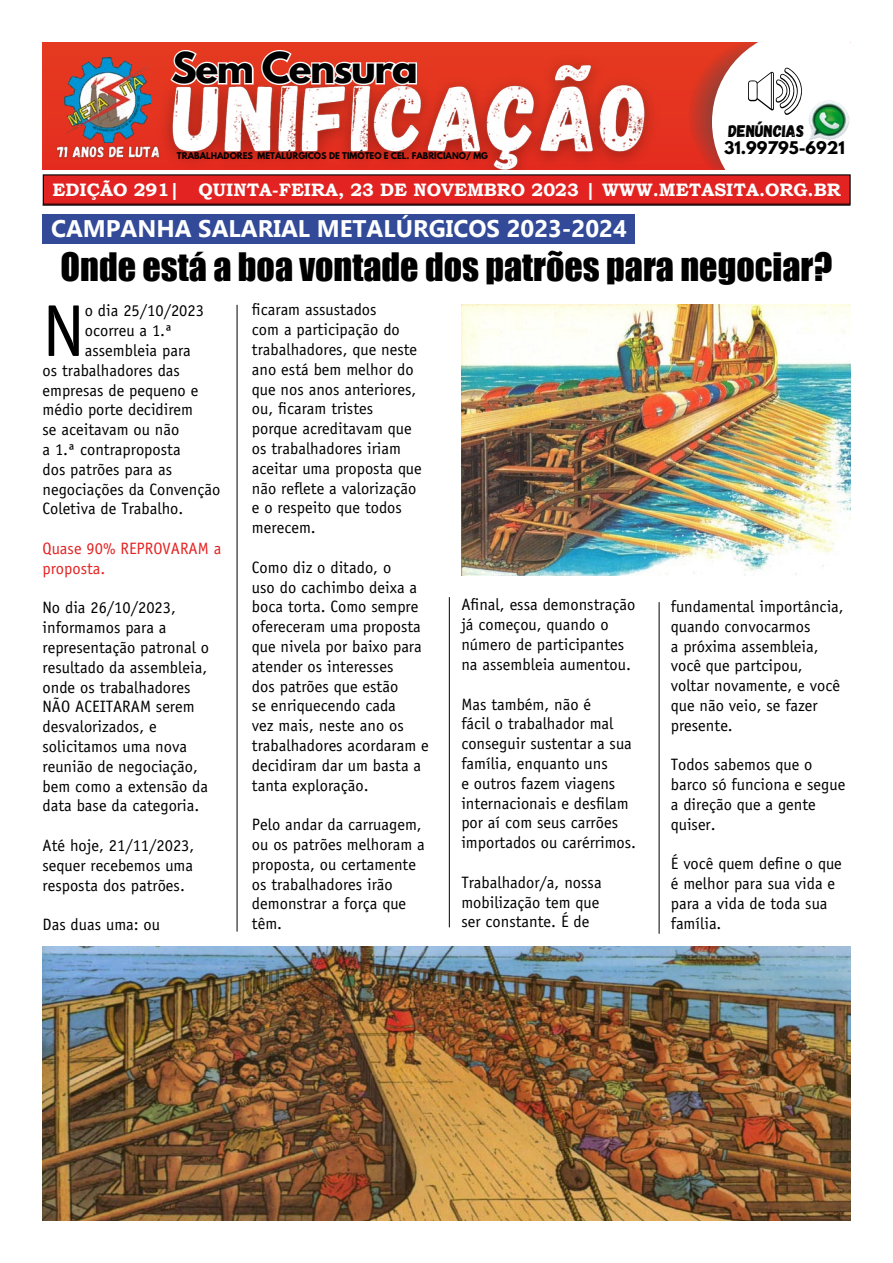
<style>
.page{position:relative;width:893px;height:1263px;background:#fff}
.page>*{position:absolute;margin:0;border:0;box-sizing:border-box;transform-origin:0 0}
.t1{font:73.8px "Officina Sans";color:#000}
.t2{font:700 37.8px "League Spartan";letter-spacing:-.035em;color:#000}
.t3{font:36px "Impact";color:#000}
.t4{font:700 24px "Gadugi";color:#fff}
.t5{font:700 18px "Bookman Old Style";color:#fff}
.t6{font:16.8px "Gagalin";color:#000}
.t7{font:16.5px/19.8px "Officina Sans";color:#000}
.t8{font:16.5px/19.8px "Officina Sans";color:#e32322}
.t9{font:700 15.45px "League Spartan";color:#000}
.t10{font:700 8.25px "League Spartan";color:#000}
</style>
<div class="page">
<img style="left:461px;top:304px;width:389px;height:272px">
<img style="left:43px;top:946px;width:807px;height:274px">
<hr style="left:43px;top:205px;width:807px;height:1px;background:#000">
<div style="left:43px;top:175px;width:807px;height:29px;background:#e32322"></div>
<div style="left:43px;top:174px;width:808px;height:31px;border:1px solid #000"></div>
<img style="left:43px;top:43px;width:645px;height:127px">
<img style="left:65px;top:57px;width:84px;height:81px">
<img style="left:53px;top:138px;width:96px;height:27px">
<img style="left:149px;top:43px;width:526px;height:127px">
<img style="left:841px;top:105px;width:8px;height:31px">
<svg style="left:688px;top:43px;width:153px;height:127px"></svg>
<div style="left:43px;top:214px;width:592px;height:29px;background:#324a97"></div>
<hr style="left:237px;top:305px;width:1px;height:626px;background:#000">
<hr style="left:449px;top:597px;width:1px;height:330px;background:#000">
<hr style="left:659px;top:602px;width:1px;height:331px;background:#000">
<h2 class="t2" style="left:171px;top:38px;width:248px">Sem Censura</h2>
<p class="t10" style="left:177px;top:149px;width:313px">TRABALHADORES METALÚRGICOS DE TIMÓTEO E CEL. FABRICIANO/ MG</p>
<p class="t6" style="left:729px;top:121px;width:77px">DENÚNCIAS</p>
<p class="t9" style="left:724px;top:135px;width:122px">31.99795-6921</p>
<p class="t5" style="left:53px;top:177px;width:621px">EDIÇÃO 291| QUINTA-FEIRA, 23 DE NOVEMBRO 2023 | WWW.META</p>
<p class="t5" style="left:714px;top:177px;width:128px">SITA.ORG.BR</p>
<h3 class="t4" style="left:51px;top:214px;width:577px">CAMPANHA SALARIAL METALÚRGICOS 2023-2024</h3>
<h3 class="t3" style="left:61px;top:239px;width:773px">Onde está a boa vontade dos patrões para negociar?</h3>
<h1 class="t1" style="left:43px;top:288px;width:44px">N</h1>
<p class="t7" style="left:85px;top:301px;width:121px">o dia 25/10/2023</p>
<p class="t7" style="left:85px;top:321px;width:89px">ocorreu a 1.ª</p>
<p class="t7" style="left:85px;top:340px;width:108px">assembleia para</p>
<p class="t7" style="left:43px;top:360px;width:139px">os trabalhadores das</p>
<p class="t7" style="left:43px;top:380px;width:157px">empresas de pequeno e</p>
<p class="t7" style="left:43px;top:400px;width:152px">médio porte decidirem</p>
<p class="t7" style="left:43px;top:420px;width:138px">se aceitavam ou não</p>
<p class="t7" style="left:43px;top:439px;width:140px">a 1.ª contraproposta</p>
<p class="t7" style="left:43px;top:459px;width:131px">dos patrões para as</p>
<p class="t7" style="left:43px;top:479px;width:179px">negociações da Convenção</p>
<p class="t7" style="left:43px;top:499px;width:142px">Coletiva de Trabalho.</p>
<p class="t8" style="left:43px;top:538px;width:180px">Quase 90% REPROVARAM a proposta.</p>
<p class="t7" style="left:43px;top:598px;width:168px">No dia 26/10/2023, informamos para a representação patronal o resultado da assembleia, onde os trabalhadores<br>NÃO ACEITARAM serem desvalorizados, e solicitamos uma nova reunião de negociação, bem como a extensão da data base da categoria.</p>
<p class="t7" style="left:43px;top:835px;width:153px;text-align:justify">Até hoje, 21/11/2023, sequer recebemos uma resposta dos patrões.</p>
<p class="t7" style="left:43px;top:915px;width:119px">Das duas uma: ou</p>
<p class="t7" style="left:252px;top:300px;width:171px">ficaram assustados<br>com a participação do trabalhadores, que neste ano está bem melhor do que nos anos anteriores, ou, ficaram tristes porque acreditavam que os trabalhadores iriam aceitar uma proposta que não reflete a valorização e o respeito que todos merecem.</p>
<p class="t7" style="left:252px;top:557px;width:178px">Como diz o ditado, o<br>uso do cachimbo deixa a boca torta. Como sempre ofereceram uma proposta que nivela por baixo para atender os interesses<br>dos patrões que estão<br>se enriquecendo cada<br>vez mais, neste ano os trabalhadores acordaram e decidiram dar um basta a tanta exploração.</p>
<p class="t7" style="left:252px;top:815px;width:174px">Pelo andar da carruagem, ou os patrões melhoram a proposta, ou certamente os trabalhadores irão demonstrar a força que têm.</p>
<p class="t7" style="left:461px;top:595px;width:175px">Afinal, essa demonstração já começou, quando o número de participantes na assembleia aumentou.</p>
<p class="t7" style="left:461px;top:694px;width:176px">Mas também, não é<br>fácil o trabalhador mal conseguir sustentar a sua família, enquanto uns<br>e outros fazem viagens internacionais e desfilam por aí com seus carrões importados ou carérrimos.</p>
<p class="t7" style="left:461px;top:872px;width:142px">Trabalhador/a, nossa mobilização tem que ser constante. É de</p>
<p class="t7" style="left:671px;top:596px;width:174px">fundamental importância, quando convocarmos<br>a próxima assembleia, você que partcipou, voltar novamente, e você que não veio, se fazer presente.</p>
<p class="t7" style="left:671px;top:755px;width:176px">Todos sabemos que o barco só funciona e segue a direção que a gente quiser.</p>
<p class="t7" style="left:671px;top:854px;width:173px">É você quem define o que é melhor para sua vida e para a vida de toda sua família.</p>
</div>
